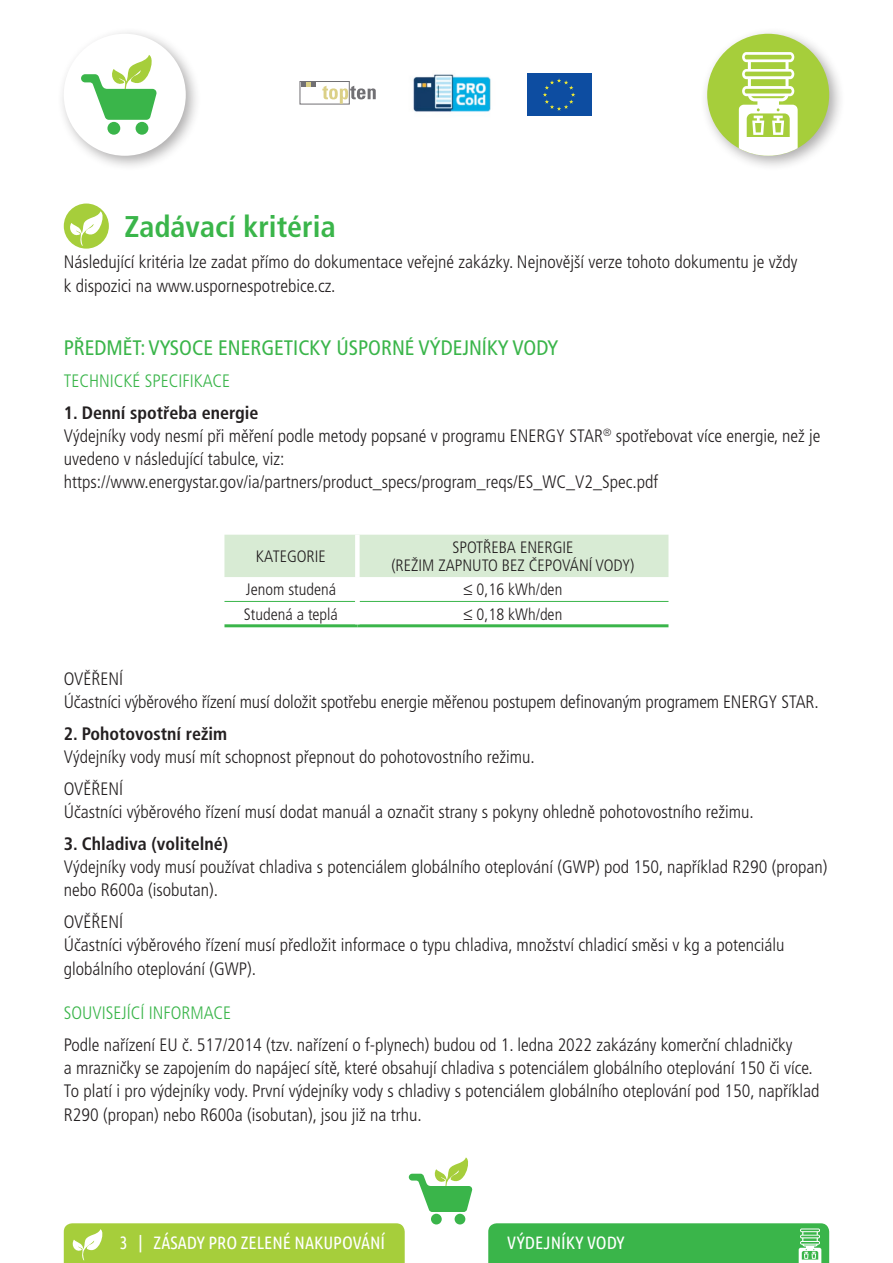
<style>
.page{position:relative;width:893px;height:1263px;background:#fff}
.page>*{position:absolute;margin:0;border:0;box-sizing:border-box;transform-origin:0 0}
.t1{font:700 condensed 30px "Frutiger CE";color:#3ab54a}
.t2{font:condensed 21px "Frutiger CE";color:#3ab54a}
.t3{font:300 condensed 18px/23.2px "Frutiger CE";color:#231f20}
.t4{font:18px "Ubuntu Condensed";color:#fff}
.t5{font:300 condensed 18px "Frutiger CE";color:#3ab54a}
.t6{font:700 condensed 18px "Frutiger CE";color:#231f20}
.t7{font:300 condensed 16.5px/18px "Frutiger CE";color:#231f20;text-align:center}
.s1{font-weight:700}
</style>
<div class="page">
<svg style="left:409px;top:1157px;width:63px;height:55px"></svg>
<div style="left:431px;top:1214px;width:11px;height:10px;background:#3ab54a;border-radius:50%"></div>
<div style="left:455px;top:1214px;width:10px;height:10px;background:#3ab54a;border-radius:50%"></div>
<div style="left:64px;top:1223px;width:341px;height:40px;background:#a6ce3b"></div>
<svg style="left:488px;top:1223px;width:341px;height:40px;background:#41b751"></svg>
<div style="left:57px;top:27px;width:145px;height:145px;background:#231f20;opacity:.37"></div>
<div style="left:64px;top:34px;width:122px;height:122px;background:#fff;border-radius:50%"></div>
<svg style="left:81px;top:55px;width:76px;height:65px"></svg>
<div style="left:107px;top:122px;width:13px;height:13px;background:#3ab54a;border-radius:50%"></div>
<div style="left:136px;top:122px;width:12px;height:13px;background:#3ab54a;border-radius:50%"></div>
<div style="left:526px;top:72px;width:67px;height:46px;background:linear-gradient(to right,#fff,#fff)"></div>
<div style="left:527px;top:73px;width:64px;height:43px;background:#0d4da1"></div>
<svg style="left:543px;top:78px;width:32px;height:33px"></svg>
<img style="left:413px;top:74px;width:78px;height:38px">
<div style="left:300px;top:81px;width:49px;height:23px;border:1px solid #717074"></div>
<svg style="left:322px;top:86px;width:54px;height:18px"></svg>
<svg style="left:301px;top:83px;width:15px;height:4px"></svg>
<div style="left:700px;top:27px;width:145px;height:145px;background:#231f20;opacity:.37"></div>
<div style="left:707px;top:34px;width:122px;height:122px;background:#a6ce3b;border-radius:50%"></div>
<svg style="left:739px;top:52px;width:59px;height:104px"></svg>
<div style="left:64px;top:204px;width:45px;height:45px;background:#a6ce3b;border-radius:50%"></div>
<svg style="left:67px;top:211px;width:40px;height:35px"></svg>
<div style="left:224px;top:535px;width:444px;height:42px;background:#d8ebd4"></div>
<hr style="left:224px;top:601px;width:131px;height:1px;background:#3ab54a">
<hr style="left:360px;top:601px;width:308px;height:1px;background:#3ab54a">
<hr style="left:224px;top:624px;width:133px;height:3px;background:#3ab54a">
<hr style="left:357px;top:624px;width:311px;height:3px;background:#3ab54a">
<div style="left:355px;top:535px;width:5px;height:42px;background:#fff"></div>
<h1 class="t1" style="left:124px;top:209px;width:213px">Zadávací kritéria</h1>
<p class="t3" style="left:64px;top:251px;width:735px">Následující kritéria lze zadat přímo do dokumentace veřejné zakázky. Nejnovější verze tohoto dokumentu je vždy k dispozici na www.uspornespotrebice.cz.</p>
<p class="t2" style="left:64px;top:336px;width:496px">PŘEDMĚT: VYSOCE ENERGETICKY ÚSPORNÉ VÝDEJNÍKY VODY</p>
<p class="t5" style="left:64px;top:370px;width:168px">TECHNICKÉ SPECIFIKACE</p>
<p class="t3" style="left:64px;top:401px;width:758px"><span class="s1">1. Denní spotřeba energie<br></span>Výdejníky vody nesmí při měření podle metody popsané v programu ENERGY STAR<sup>®</sup> spotřebovat více energie, než je uvedeno v následující tabulce, viz: https://www.energystar.gov/ia/partners/product_specs/program_reqs/ES_WC_V2_Spec.pdf</p>
<p class="t7" style="left:256px;top:547px;width:71px">KATEGORIE</p>
<p class="t7" style="left:391px;top:538px;width:245px">SPOTŘEBA ENERGIE<br>(REŽIM ZAPNUTO BEZ ČEPOVÁNÍ VODY)</p>
<p class="t7" style="left:246px;top:581px;width:92px">Jenom studená</p>
<p class="t7" style="left:463px;top:581px;width:100px">≤ 0,16 kWh/den</p>
<p class="t7" style="left:244px;top:605px;width:96px">Studená a teplá</p>
<p class="t7" style="left:463px;top:605px;width:100px">≤ 0,18 kWh/den</p>
<p class="t3" style="left:64px;top:667px;width:756px">Ověření<br>Účastníci výběrového řízení musí doložit spotřebu energie měřenou postupem definovaným programem ENERGY STAR.</p>
<p class="t6" style="left:64px;top:723px;width:165px">2. Pohotovostní režim</p>
<p class="t3" style="left:64px;top:741px;width:472px;line-height:31.8px">Výdejníky vody musí mít schopnost přepnout do pohotovostního režimu.<br>Ověření</p>
<p class="t3" style="left:64px;top:800px;width:692px">Účastníci výběrového řízení musí dodat manuál a označit strany s pokyny ohledně pohotovostního režimu.</p>
<p class="t6" style="left:64px;top:833px;width:166px">3. Chladiva (volitelné)</p>
<p class="t3" style="left:64px;top:855px;width:765px">Výdejníky vody musí používat chladiva s potenciálem globálního oteplování (GWP) pod 150, například R290 (propan) nebo R600a (isobutan).</p>
<p class="t3" style="left:64px;top:910px;width:722px">Ověření<br>Účastníci výběrového řízení musí předložit informace o typu chladiva, množství chladicí směsi v kg a potenciálu globálního oteplování (GWP).</p>
<p class="t5" style="left:64px;top:1003px;width:169px">SOUVISEJÍCÍ INFORMACE</p>
<p class="t3" style="left:64px;top:1033px;width:757px">Podle nařízení EU č. 517/2014 (tzv. nařízení o f-plynech) budou od 1. ledna 2022 zakázány komerční chladničky<br>a mrazničky se zapojením do napájecí sítě, které obsahují chladiva s potenciálem globálního oteplování 150 či více.<br>To platí i pro výdejníky vody. První výdejníky vody s chladivy s potenciálem globálního oteplování pod 150, například R290 (propan) nebo R600a (isobutan), jsou již na trhu.</p>
<p class="t4" style="left:120px;top:1231px;width:267px">3 | ZÁSADY PRO ZELENÉ NAKUPOVÁNÍ</p>
<p class="t4" style="left:507px;top:1231px;width:119px">VÝDEJNÍKY VODY</p>
</div>
